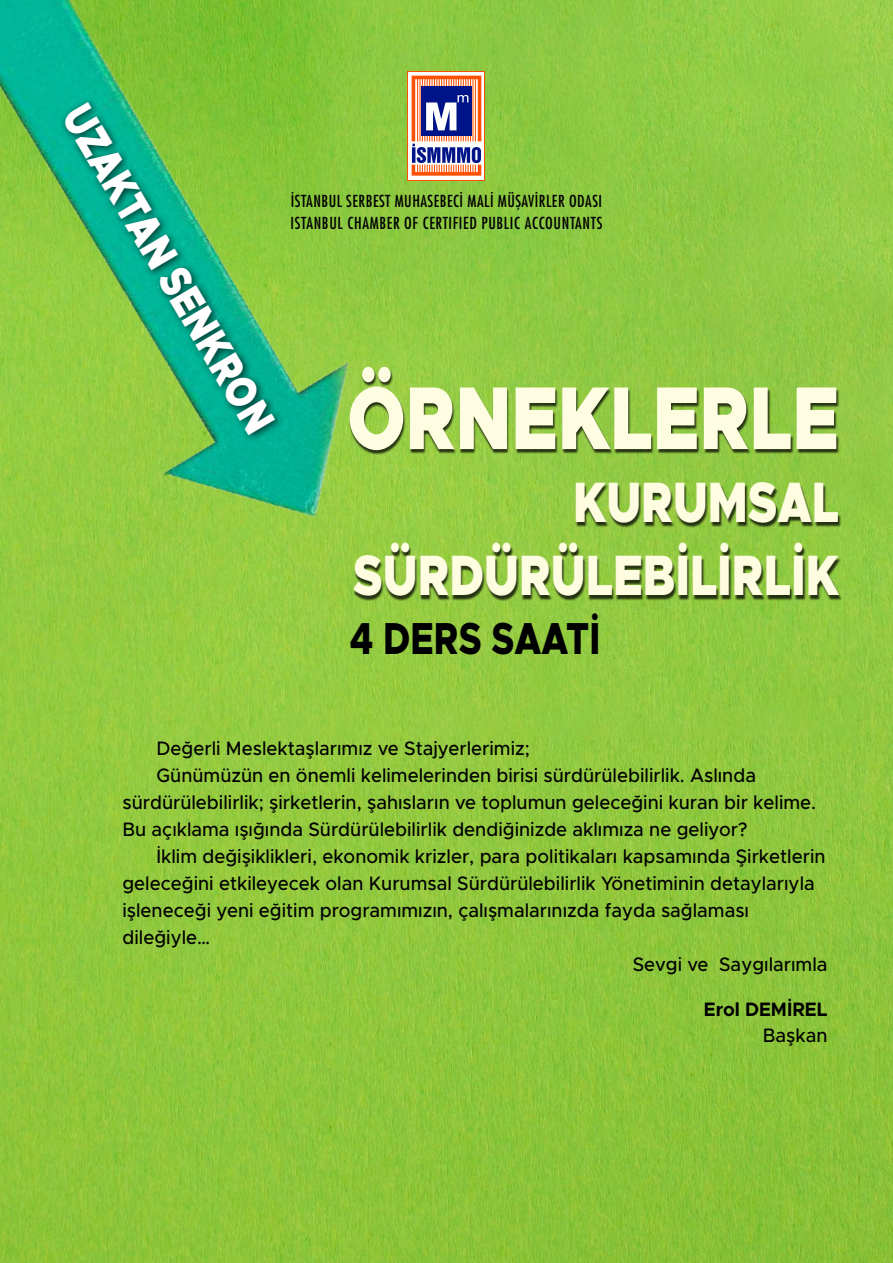
<style>
.page{position:relative;width:893px;height:1263px;background:#fff}
.page>*{position:absolute;margin:0;border:0;box-sizing:border-box;transform-origin:0 0}
.t1{font:900 89.7px "Metropolis";color:#fffde1;scale:.8 1}
.t2{font:900 57.15px/72.9px "Metropolis";color:#fffde1;text-align:right;scale:.8 1}
.t3{font:900 45px "Metropolis";color:#fff;scale:.8 1}
.t4{font:800 45px "Metropolis";color:#000;scale:.8 1}
.t5{font:500 19.5px "Metropolis";color:#000;scale:.95 1}
.t6{font:700 19.5px "Metropolis";color:#000;scale:.95 1}
.t7{font:condensed 16.2px/22px "Futura Std";letter-spacing:.03em;color:#000}
</style>
<div class="page">
<img style="left:0;top:0;width:893px;height:1263px">
<div style="left:349px;top:368px;width:493px;height:233px;background:#000;opacity:.75"></div>
<img style="left:0;top:0;width:486px;height:542px">
<div style="left:60px;top:97px;width:225px;height:347px;background:#000;opacity:.75"></div>
<h3 class="t3" style="left:100px;top:93px;width:467px;rotate:60deg">UZAKTAN SENKRON</h3>
<p class="t7" style="left:291px;top:190px;width:313px">İSTANBUL SERBEST MUHASEBECİ MALİ MÜŞAVİRLER ODASI<br>ISTANBUL CHAMBER OF CERTIFIED PUBLIC ACCOUNTANTS</p>
<h1 class="t1" style="left:347px;top:361px;width:616px">ÖRNEKLERLE</h1>
<h2 class="t2" style="left:353px;top:466px;width:609px">KURUMSAL<br>SÜRDÜRÜLEBİLİRLİK</h2>
<h3 class="t4" style="left:350px;top:610px;width:315px">4 DERS SAATİ</h3>
<p class="t5" style="left:156px;top:736px;width:395px">Değerli Meslektaşlarımız ve Stajyerlerimiz;</p>
<p class="t5" style="left:156px;top:763px;width:633px">Günümüzün en önemli kelimelerinden birisi sürdürülebilirlik. Aslında</p>
<p class="t5" style="left:122px;top:790px;width:732px">sürdürülebilirlik; şirketlerin, şahısların ve toplumun geleceğini kuran bir kelime.</p>
<p class="t5" style="left:122px;top:817px;width:659px">Bu açıklama ışığında Sürdürülebilirlik dendiğinizde aklımıza ne geliyor?</p>
<p class="t5" style="left:156px;top:844px;width:706px">İklim değişiklikleri, ekonomik krizler, para politikaları kapsamında Şirketlerin</p>
<p class="t5" style="left:122px;top:871px;width:730px">geleceğini etkileyecek olan Kurumsal Sürdürülebilirlik Yönetiminin detaylarıyla</p>
<p class="t5" style="left:122px;top:898px;width:661px">işleneceği yeni eğitim programımızın, çalışmalarınızda fayda sağlaması</p>
<p class="t5" style="left:122px;top:925px;width:94px">dileğiyle…</p>
<p class="t5" style="left:633px;top:952px;width:207px">Sevgi ve Saygılarımla</p>
<p class="t6" style="left:704px;top:997px;width:132px">Erol DEMİREL</p>
<p class="t5" style="left:763px;top:1023px;width:70px">Başkan</p>
</div>
